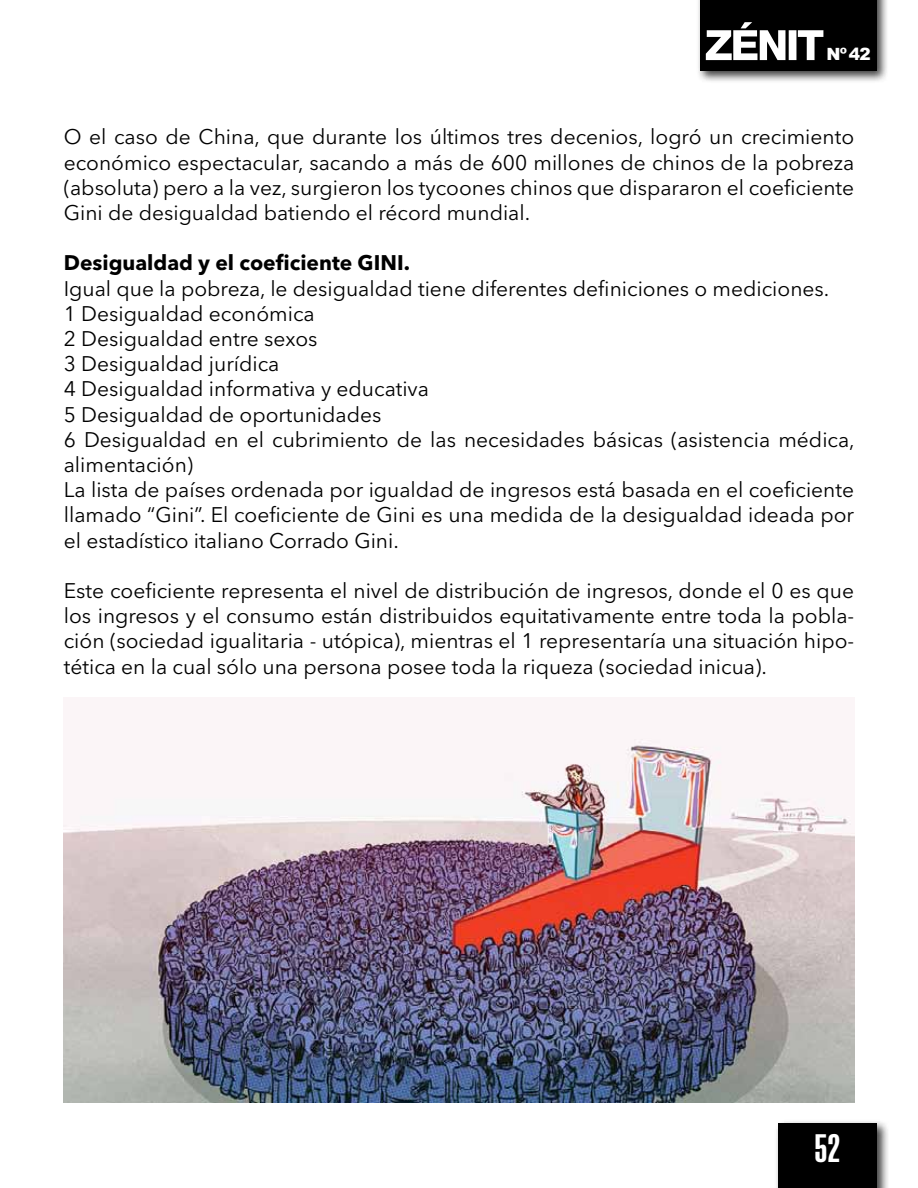
<style>
.page{position:relative;width:918px;height:1188px;background:#fff}
.page>*{position:absolute;margin:0;border:0;box-sizing:border-box;transform-origin:0 0}
.t1{font:900 extra-condensed 39px "Helvetica";color:#fff}
.t2{font:21px/25.2px "Avenir Next LT Pro";color:#000;text-align:justify}
.t3{font:700 21px "Avenir Next LT Pro";color:#000}
.t4{font:900 16.8px "Arial";color:#fff}
</style>
<div class="page">
<div style="left:696px;top:0;width:194px;height:84px;background:#000;opacity:.75"></div>
<div style="left:700px;top:0;width:177px;height:71px;background:#000"></div>
<svg style="left:706px;top:22px;width:117px;height:38px"></svg>
<div style="left:774px;top:1119px;width:115px;height:69px;background:#000;opacity:.75"></div>
<div style="left:778px;top:1123px;width:99px;height:65px;background:#000"></div>
<img style="left:64px;top:738px;width:790px;height:365px">
<p class="t4" style="left:826px;top:42px;width:46px">Nº42</p>
<p class="t2" style="left:64px;top:124px;width:792px">O el caso de China, que durante los últimos tres decenios, logró un crecimiento económico espectacular, sacando a más de 600 millones de chinos de la pobreza (absoluta) pero a la vez, surgieron los tycoones chinos que dispararon el coeficiente Gini de desigualdad batiendo el récord mundial.</p>
<p class="t3" style="left:64px;top:250px;width:306px">Desigualdad y el coeficiente GINI</p>
<p class="t3" style="left:404px;top:250px;width:8px">.</p>
<p class="t2" style="left:64px;top:276px;width:792px;text-align:left">Igual que la pobreza, le desigualdad tiene diferentes definiciones o mediciones.<br>1 Desigualdad económica<br>2 Desigualdad entre sexos<br>3 Desigualdad jurídica<br>4 Desigualdad informativa y educativa<br>5 Desigualdad de oportunidades<br>6 Desigualdad en el cubrimiento de las necesidades básicas (asistencia médica, alimentación)<br>La lista de países ordenada por igualdad de ingresos está basada en el coeficiente llamado “Gini”. El coeficiente de Gini es una medida de la desigualdad ideada por el estadístico italiano Corrado Gini.</p>
<p class="t2" style="left:64px;top:578px;width:792px">Este coeficiente representa el nivel de distribución de ingresos, donde el 0 es que los ingresos y el consumo están distribuidos equitativamente entre toda la pobla&shy;ción (sociedad igualitaria - utópica), mientras el 1 representaría una situación hipo&shy;tética en la cual sólo una persona posee toda la riqueza (sociedad inicua).</p>
<h1 class="t1" style="left:814px;top:1126px;width:27px">52</h1>
</div>
